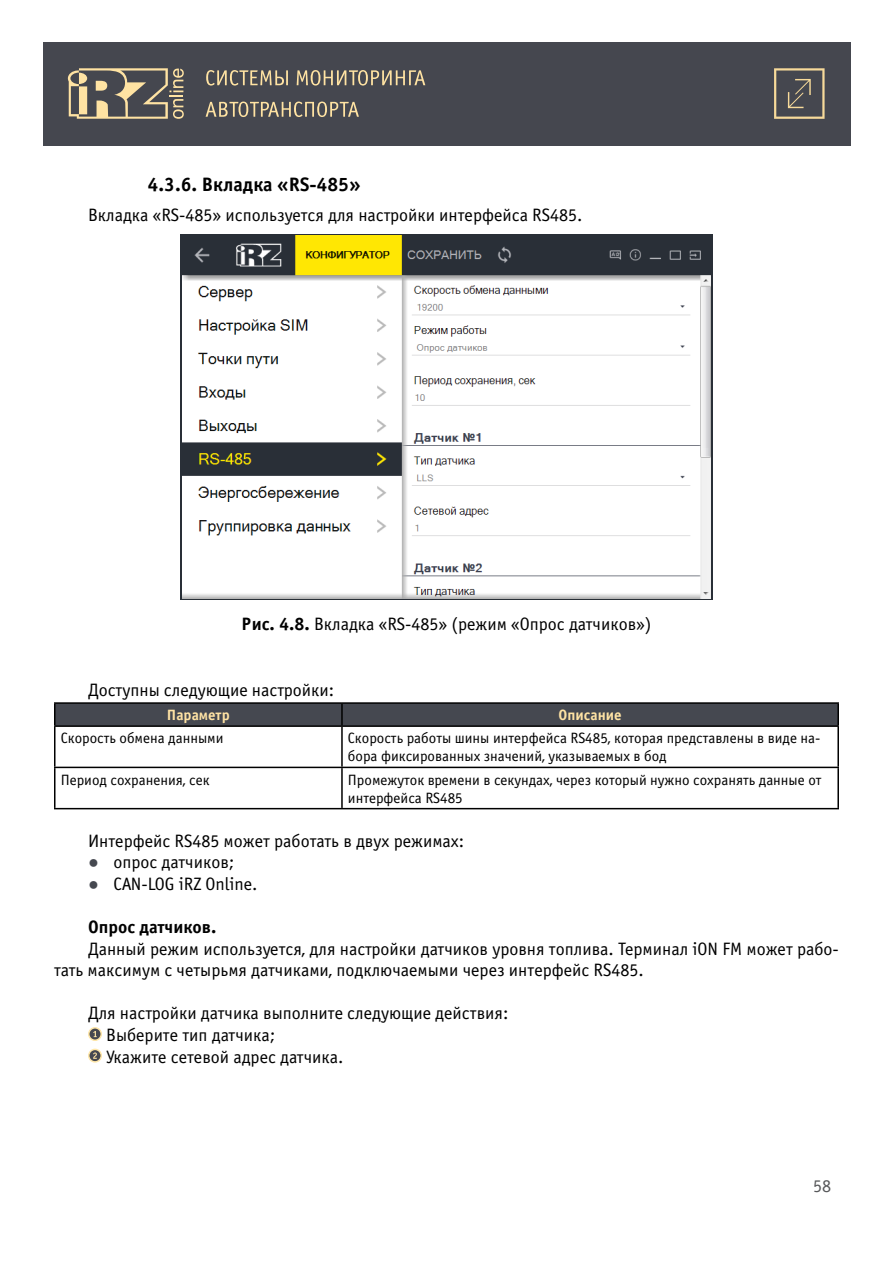
<style>
.page{position:relative;width:893px;height:1263px;background:#fff}
.page>*{position:absolute;margin:0;border:0;box-sizing:border-box;transform-origin:0 0}
.t1{font:700 19.5px "Officina Sans C";color:#000}
.t2{font:18px/21.6px "Officina Sans C";color:#000}
.t3{font:700 18px "Officina Sans C";color:#000}
.t4{font:18px "Officina Sans C";color:#58595b}
.t5{font:15px/18px "Officina Sans C";color:#000}
.t6{font:700 15px "Officina Sans C";color:#ffe3a4}
.s1{font-weight:700}
.s2{font-family:"Arial";color:#454850}
</style>
<div class="page">
<div style="left:43px;top:42px;width:807px;height:103px;background:#45474f"></div>
<svg style="left:68px;top:68px;width:116px;height:51px"></svg>
<svg style="left:206px;top:70px;width:82px;height:16px"></svg>
<svg style="left:297px;top:70px;width:128px;height:16px"></svg>
<svg style="left:206px;top:102px;width:153px;height:15px"></svg>
<svg style="left:774px;top:68px;width:51px;height:51px"></svg>
<div style="left:56px;top:704px;width:781px;height:21px;background:#454850"></div>
<hr style="left:341px;top:704px;width:2px;height:21px;background:#000">
<hr style="left:341px;top:727px;width:2px;height:40px;background:#000">
<hr style="left:341px;top:768px;width:2px;height:40px;background:#000">
<hr style="left:54px;top:702px;width:288px;height:2px;background:#000">
<hr style="left:54px;top:704px;width:2px;height:21px;background:#000">
<hr style="left:342px;top:702px;width:497px;height:2px;background:#000">
<hr style="left:837px;top:704px;width:2px;height:21px;background:#000">
<hr style="left:54px;top:725px;width:288px;height:2px;background:#000">
<hr style="left:54px;top:727px;width:2px;height:40px;background:#000">
<hr style="left:342px;top:725px;width:497px;height:2px;background:#000">
<hr style="left:837px;top:727px;width:2px;height:40px;background:#000">
<hr style="left:54px;top:768px;width:2px;height:40px;background:#000">
<hr style="left:837px;top:768px;width:2px;height:40px;background:#000">
<hr style="left:54px;top:808px;width:288px;height:1px;background:#000">
<hr style="left:54px;top:767px;width:288px;height:1px;background:#000">
<hr style="left:342px;top:767px;width:497px;height:1px;background:#000">
<hr style="left:342px;top:808px;width:497px;height:1px;background:#000">
<div style="left:89px;top:1028px;width:12px;height:12px;background:#464850;border-radius:50%"></div>
<div style="left:88px;top:1027px;width:14px;height:14px;border:2px solid #ffe7a9;border-radius:50%"></div>
<svg style="left:93px;top:1031px;width:4px;height:6px"></svg>
<div style="left:89px;top:1049px;width:12px;height:13px;background:#464850;border-radius:50%"></div>
<div style="left:88px;top:1049px;width:14px;height:14px;border:2px solid #ffe7a9;border-radius:50%"></div>
<svg style="left:93px;top:1052px;width:4px;height:7px"></svg>
<img style="left:180px;top:234px;width:533px;height:366px">
<p class="t1" style="left:148px;top:173px;width:215px">4.3.6. Вкладка «RS-485»</p>
<p class="t2" style="left:88px;top:205px;width:496px">Вкладка «RS-485» используется для настройки интерфейса RS485.</p>
<p class="t2" style="left:242px;top:613px;width:411px"><span class="s1">Рис. 4.8.</span> Вкладка «RS-485» (режим «Опрос датчиков»)</p>
<p class="t2" style="left:88px;top:680px;width:248px">Доступны следующие настройки:</p>
<p class="t6" style="left:167px;top:706px;width:64px">Параметр</p>
<p class="t6" style="left:559px;top:706px;width:65px">Описание</p>
<p class="t5" style="left:61px;top:730px;width:164px">Скорость обмена данными</p>
<p class="t5" style="left:348px;top:730px;width:474px">Скорость работы шины интерфейса RS485, которая представлены в виде на&shy;бора фиксированных значений, указываемых в бод</p>
<p class="t5" style="left:61px;top:771px;width:150px">Период сохранения, сек</p>
<p class="t5" style="left:348px;top:771px;width:475px">Промежуток времени в секундах, через который нужно сохранять данные от интерфейса RS485</p>
<p class="t2" style="left:88px;top:830px;width:378px">Интерфейс RS485 может работать в двух режимах:</p>
<p class="t2" style="left:88px;top:852px;width:148px"><span class="s2">●</span> опрос датчиков;</p>
<p class="t2" style="left:88px;top:873px;width:171px"><span class="s2">●</span> CAN-LOG iRZ Online.</p>
<p class="t3" style="left:88px;top:917px;width:130px">Опрос датчиков.</p>
<p class="t2" style="left:54px;top:938px;width:786px;text-indent:34px">Данный режим используется, для настройки датчиков уровня топлива. Терминал iON FM может рабо&shy;тать максимум с четырьмя датчиками, подключаемыми через интерфейс RS485.</p>
<p class="t2" style="left:106px;top:1003px;width:404px;text-indent:-18px">Для настройки датчика выполните следующие действия:<br>Выберите тип датчика;<br>Укажите сетевой адрес датчика.</p>
<p class="t4" style="left:813px;top:1176px;width:20px">58</p>
</div>
